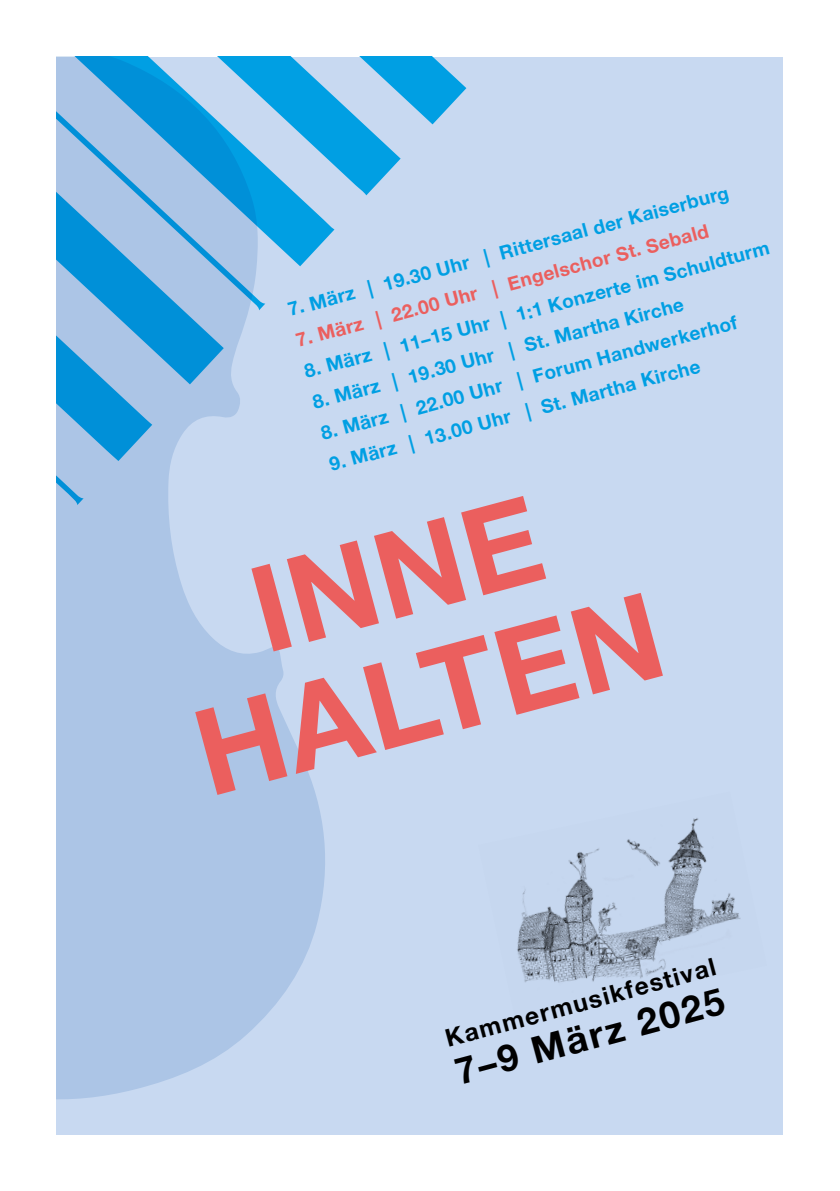
<style>
.page{position:relative;width:840px;height:1191px;background:#fff}
.page>*{position:absolute;margin:0;border:0;box-sizing:border-box;transform-origin:0 0}
.t1{font:700 120px "Helvetica Neue";color:#eb5f5e}
.t2{font:700 36.8px "Helvetica Neue";color:#000}
.t3{font:700 24.4px "Helvetica Neue";color:#000}
.t4{font:700 19px "Helvetica Neue";color:#009fe3}
.t5{font:700 19px "Helvetica Neue";color:#eb5f5e}
</style>
<div class="page">
<div style="left:57px;top:57px;width:725px;height:1077px;background:#c8d9f1"></div>
<svg style="left:327px;top:57px;width:139px;height:181px"></svg>
<svg style="left:57px;top:57px;width:270px;height:1042px;fill:#acc5e6"></svg>
<img style="left:517px;top:818px;width:224px;height:165px">
<p class="t4" style="left:284px;top:295px;width:457px;rotate:-15deg">7. März | 19.30 Uhr | Rittersaal der Kaiserburg</p>
<p class="t5" style="left:292px;top:326px;width:427px;rotate:-15deg">7. März | 22.00 Uhr | Engelschor St. Sebald</p>
<p class="t4" style="left:301px;top:357px;width:481px;rotate:-15deg">8. März | 11–15 Uhr | 1:1 Konzerte im Schuldturm</p>
<p class="t4" style="left:309px;top:388px;width:384px;rotate:-15deg">8. März | 19.30 Uhr | St. Martha Kirche</p>
<p class="t4" style="left:317px;top:419px;width:431px;rotate:-15deg">8. März | 22.00 Uhr | Forum Handwerkerhof</p>
<p class="t4" style="left:325px;top:450px;width:384px;rotate:-15deg">9. März | 13.00 Uhr | St. Martha Kirche</p>
<p class="t1" style="left:230px;top:521px;width:296px;rotate:-15deg">INNE</p>
<p class="t1" style="left:174px;top:665px;width:479px;rotate:-15deg">HALTEN</p>
<p class="t3" style="left:441px;top:1020px;width:280px;rotate:-15deg">Kammermusikfestival</p>
<p class="t2" style="left:448px;top:1044px;width:278px;rotate:-15deg">7–9 März 2025</p>
</div>
